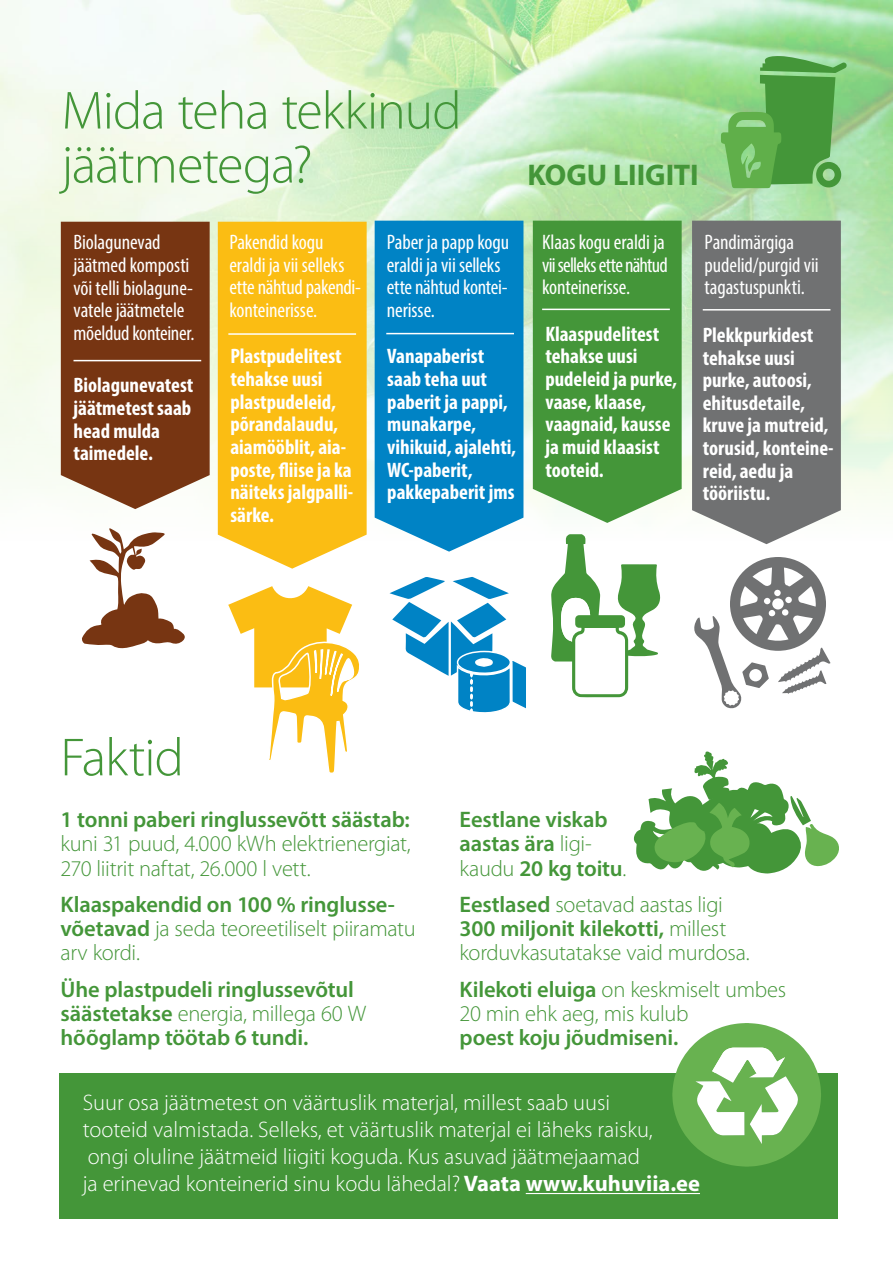
<style>
.page{position:relative;width:893px;height:1263px;background:#fff}
.page>*{position:absolute;margin:0;border:0;box-sizing:border-box;transform-origin:0 0}
.t1{font:300 54px/54px "Myriad Pro";letter-spacing:-.02em;color:#449639}
.t2{font:700 30px "Myriad Pro";letter-spacing:-.005em;color:#449639}
.t3{font:300 22.5px/24.3px "Myriad Pro";letter-spacing:-.015em;color:#449639}
.t4{font:300 22.5px/27px "Myriad Pro";color:#fff}
.t5{font:600 22.5px/24.3px "Myriad Pro";letter-spacing:-.005em;color:#449639}
.t6{font:700 condensed 21px/22.6px "Myriad Pro";color:#fff}
.t7{font:condensed 21px/22.6px "Myriad Pro";letter-spacing:-.005em;color:#fff}
.s1{font-weight:600}
.s2{font-weight:300}
.s3{font-weight:700}
</style>
<div class="page">
<img style="left:0;top:0;width:893px;height:545px">
<svg style="left:81px;top:528px;width:104px;height:120px"></svg>
<svg style="left:61px;top:222px;width:149px;height:287px;background:#7f4120"></svg>
<div style="left:218px;top:222px;width:149px;height:347px;background:#fbbd13"></div>
<div style="left:375px;top:221px;width:148px;height:331px;background:#0083c5"></div>
<svg style="left:533px;top:221px;width:149px;height:302px;background:#4e9c44"></svg>
<div style="left:692px;top:221px;width:149px;height:323px;background:#707172"></div>
<hr style="left:74px;top:360px;width:127px;height:1px;background:#fff">
<hr style="left:228px;top:333px;width:128px;height:2px;background:#fff">
<hr style="left:386px;top:333px;width:128px;height:1px;background:#fff">
<hr style="left:542px;top:309px;width:128px;height:1px;background:#fff">
<hr style="left:703px;top:309px;width:127px;height:2px;background:#fff">
<div style="left:60px;top:1073px;width:778px;height:145px;background:#449639"></div>
<hr style="left:526px;top:1193px;width:174px;height:1px;background:#fff">
<svg style="left:672px;top:1023px;width:149px;height:143px"></svg>
<svg style="left:721px;top:56px;width:126px;height:132px;background:#69b35e"></svg>
<svg style="left:633px;top:751px;width:206px;height:122px"></svg>
<svg style="left:389px;top:577px;width:137px;height:136px"></svg>
<svg style="left:228px;top:586px;width:131px;height:187px"></svg>
<svg style="left:551px;top:534px;width:110px;height:163px"></svg>
<svg style="left:694px;top:557px;width:136px;height:152px"></svg>
<h1 class="t1" style="left:62px;top:83px;width:402px">Mida teha tekkinud jäätmetega?</h1>
<h2 class="t2" style="left:527px;top:155px;width:173px">KOGU LIIGITI</h2>
<p class="t7" style="left:74px;top:231px;width:123px">Biolagunevad jäätmed komposti või telli biolagune&shy;vatele jäätmetele mõeldud konteiner.</p>
<p class="t6" style="left:74px;top:374px;width:121px">Biolagunevatest jäätmetest saab head mulda taimedele.</p>
<p class="t7" style="left:229px;top:231px;width:133px">Pakendid kogu eraldi ja vii selleks ette nähtud pakendi&shy;konteinerisse.</p>
<p class="t7" style="left:387px;top:231px;width:124px">Paber ja papp kogu eraldi ja vii selleks ette nähtud kontei&shy;nerisse.</p>
<p class="t7" style="left:542px;top:231px;width:127px">Klaas kogu eraldi ja vii selleks ette nähtud konteinerisse.</p>
<p class="t7" style="left:705px;top:231px;width:116px">Pandimärgiga pudelid/purgid vii tagastuspunkti.</p>
<p class="t6" style="left:230px;top:345px;width:124px">Plastpudelitest tehakse uusi plastpudeleid, põrandalaudu, aiamööblit, aia&shy;poste, fliise ja ka näiteks jalgpalli&shy;särke.</p>
<p class="t6" style="left:387px;top:345px;width:130px">Vanapaberist saab teha uut paberit ja pappi, munakarpe, vihikuid, ajalehti,<br>WC-paberit, pakkepaberit jms</p>
<p class="t6" style="left:545px;top:322px;width:133px">Klaaspudelitest tehakse uusi pudeleid ja purke, vaase, klaase, vaagnaid, kausse ja muid klaasist tooteid.</p>
<p class="t6" style="left:703px;top:323px;width:132px">Plekkpurkidest tehakse uusi purke, autoosi, ehitusdetaile, kruve ja mutreid, torusid, konteine&shy;reid, aedu ja tööriistu.</p>
<h1 class="t1" style="left:60px;top:730px;width:125px">Faktid</h1>
<p class="t5" style="left:61px;top:807px;width:351px">1 tonni paberi ringlussevõtt säästab:</p>
<p class="t3" style="left:61px;top:831px;width:352px">kuni 31 puud, 4.000 kWh elektrienergiat,<br>270 liitrit naftat, 26.000 l vett.</p>
<p class="t3" style="left:61px;top:892px;width:357px"><span class="s1">Klaaspakendid on 100 % ringlusse&shy;võetavad</span> ja seda teoreetiliselt piiramatu arv kordi.</p>
<p class="t5" style="left:61px;top:976px;width:307px">Ühe plastpudeli ringlussevõtul säästetakse <span class="s2">energia, millega 60 W </span>hõõglamp töötab 6 tundi.</p>
<p class="t5" style="left:460px;top:807px;width:168px">Eestlane viskab aastas ära <span class="s2">ligi&shy;kaudu</span> 20 kg toitu<span class="s2">.</span></p>
<p class="t3" style="left:460px;top:892px;width:292px"><span class="s1">Eestlased</span> soetavad aastas ligi<br><span class="s1">300 miljonit kilekotti,</span> millest korduvkasutatakse vaid murdosa.</p>
<p class="t3" style="left:460px;top:977px;width:328px"><span class="s1">Kilekoti eluiga</span> on keskmiselt umbes<br>20 min ehk aeg, mis kulub</p>
<p class="t5" style="left:460px;top:1025px;width:220px">poest koju jõudmiseni.</p>
<p class="t4" style="left:83px;top:1089px;width:619px">Suur osa jäätmetest on väärtuslik materjal, millest saab uusi<br>tooteid valmistada. Selleks, et väärtuslik materjal ei läheks raisku,<br>ongi oluline jäätmeid liigiti koguda. Kus asuvad jäätmejaamad<br>ja erinevad konteinerid sinu kodu lähedal? <span class="s3">Vaata www.kuhuviia.ee</span></p>
</div>
